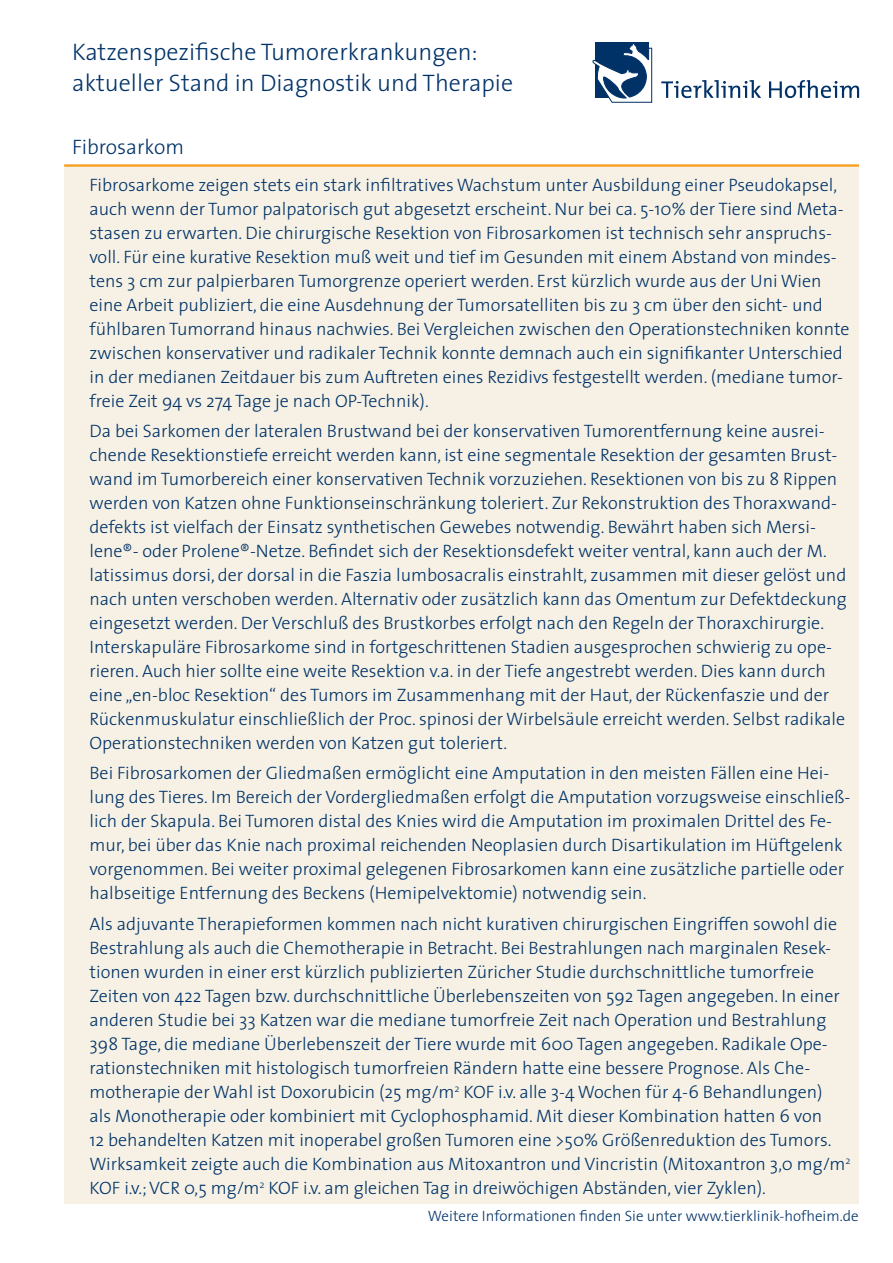
<style>
.page{position:relative;width:893px;height:1263px;background:#fff}
.page>*{position:absolute;margin:0;border:0;box-sizing:border-box;transform-origin:0 0}
.t1{font:300 24px/31.2px "The Sans";color:#003268}
.t2{font:300 21px "The Sans";color:#003268}
.t3{font:300 18px/24px "The Sans";color:#003268}
.t4{font:300 15px "The Sans";color:#003268}
</style>
<div class="page">
<div style="left:64px;top:165px;width:795px;height:1039px;background:#f6f1e4"></div>
<hr style="left:64px;top:164px;width:795px;height:3px;background:#f89c1c">
<svg style="left:592px;top:42px;width:61px;height:61px"></svg>
<svg style="left:661px;top:80px;width:198px;height:18px"></svg>
<h1 class="t1" style="left:72px;top:36px;width:442px">Katzenspezifische Tumorerkrankungen: aktueller Stand in Diagnostik und Therapie</h1>
<p class="t2" style="left:72px;top:129px;width:113px">Fibrosarkom</p>
<p class="t3" style="left:90px;top:172px;width:762px">Fibrosarkome zeigen stets ein stark infiltratives Wachstum unter Ausbildung einer Pseudokapsel, auch wenn der Tumor palpatorisch gut abgesetzt erscheint. Nur bei ca. 5-10% der Tiere sind Meta&shy;stasen zu erwarten. Die chirurgische Resektion von Fibrosarkomen ist technisch sehr anspruchs&shy;voll. Für eine kurative Resektion muß weit und tief im Gesunden mit einem Abstand von mindes&shy;tens 3 cm zur palpierbaren Tumorgrenze operiert werden. Erst kürzlich wurde aus der Uni Wien eine Arbeit publiziert, die eine Ausdehnung der Tumorsatelliten bis zu 3 cm über den sicht- und fühlbaren Tumorrand hinaus nachwies. Bei Vergleichen zwischen den Operationstechniken konnte zwischen konservativer und radikaler Technik konnte demnach auch ein signifikanter Unterschied in der medianen Zeitdauer bis zum Auftreten eines Rezidivs festgestellt werden. (mediane tumor&shy;freie Zeit 94 vs 274 Tage je nach OP-Technik).</p>
<p class="t3" style="left:90px;top:418px;width:759px">Da bei Sarkomen der lateralen Brustwand bei der konservativen Tumorentfernung keine ausrei&shy;chende Resektionstiefe erreicht werden kann, ist eine segmentale Resektion der gesamten Brust&shy;wand im Tumorbereich einer konservativen Technik vorzuziehen. Resektionen von bis zu 8 Rippen werden von Katzen ohne Funktionseinschränkung toleriert. Zur Rekonstruktion des Thoraxwand&shy;defekts ist vielfach der Einsatz synthetischen Gewebes notwendig. Bewährt haben sich Mersi&shy;lene®- oder Prolene®-Netze. Befindet sich der Resektionsdefekt weiter ventral, kann auch der M. latissimus dorsi, der dorsal in die Faszia lumbosacralis einstrahlt, zusammen mit dieser gelöst und nach unten verschoben werden. Alternativ oder zusätzlich kann das Omentum zur Defektdeckung eingesetzt werden. Der Verschluß des Brustkorbes erfolgt nach den Regeln der Thoraxchirurgie.<br>Interskapuläre Fibrosarkome sind in fortgeschrittenen Stadien ausgesprochen schwierig zu ope&shy;rieren. Auch hier sollte eine weite Resektion v.a. in der Tiefe angestrebt werden. Dies kann durch eine „en-bloc Resektion“ des Tumors im Zusammenhang mit der Haut, der Rückenfaszie und der Rückenmuskulatur einschließlich der Proc. spinosi der Wirbelsäule erreicht werden. Selbst radikale Operationstechniken werden von Katzen gut toleriert.</p>
<p class="t3" style="left:90px;top:761px;width:762px">Bei Fibrosarkomen der Gliedmaßen ermöglicht eine Amputation in den meisten Fällen eine Hei&shy;lung des Tieres. Im Bereich der Vordergliedmaßen erfolgt die Amputation vorzugsweise einschließ&shy;lich der Skapula. Bei Tumoren distal des Knies wird die Amputation im proximalen Drittel des Fe&shy;mur, bei über das Knie nach proximal reichenden Neoplasien durch Disartikulation im Hüftgelenk vorgenommen. Bei weiter proximal gelegenen Fibrosarkomen kann eine zusätzliche partielle oder halbseitige Entfernung des Beckens (Hemipelvektomie) notwendig sein.</p>
<p class="t3" style="left:90px;top:911px;width:762px">Als adjuvante Therapieformen kommen nach nicht kurativen chirurgischen Eingriffen sowohl die Bestrahlung als auch die Chemotherapie in Betracht. Bei Bestrahlungen nach marginalen Resek&shy;tionen wurden in einer erst kürzlich publizierten Züricher Studie durchschnittliche tumorfreie Zeiten von 422 Tagen bzw. durchschnittliche Überlebenszeiten von 592 Tagen angegeben. In einer anderen Studie bei 33 Katzen war die mediane tumorfreie Zeit nach Operation und Bestrahlung 398 Tage, die mediane Überlebenszeit der Tiere wurde mit 600 Tagen angegeben. Radikale Ope&shy;rationstechniken mit histologisch tumorfreien Rändern hatte eine bessere Prognose. Als Che&shy;motherapie der Wahl ist Doxorubicin (25 mg/m<sup>2</sup> KOF i.v. alle 3-4 Wochen für 4-6 Behandlungen)<br>als Monotherapie oder kombiniert mit Cyclophosphamid. Mit dieser Kombination hatten 6 von<br>12 behandelten Katzen mit inoperabel großen Tumoren eine &gt;50% Größenreduktion des Tumors.<br>Wirksamkeit zeigte auch die Kombination aus Mitoxantron und Vincristin (Mitoxantron 3,0 mg/m<sup>2<br></sup>KOF i.v.; VCR 0,5 mg/m<sup>2</sup> KOF i.v. am gleichen Tag in dreiwöchigen Abständen, vier Zyklen).</p>
<p class="t4" style="left:428px;top:1204px;width:432px">Weitere Informationen finden Sie unter www.tierklinik-hofheim.de</p>
</div>
